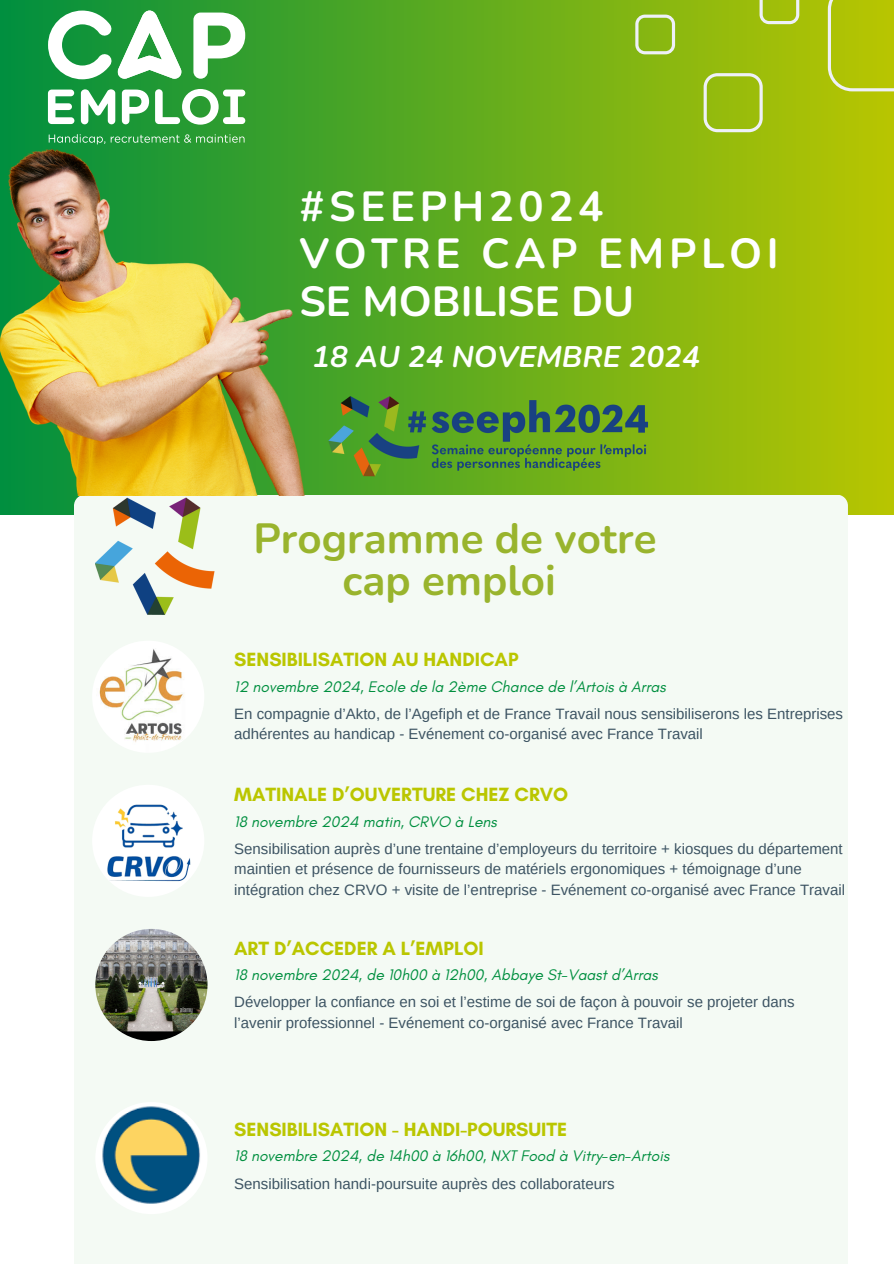
<style>
.page{position:relative;width:894px;height:1264px;background:#fff}
.page>*{position:absolute;margin:0;border:0;box-sizing:border-box;transform-origin:0 0}
.t1{font:700 42.15px/42.2px "Nunito";color:#99b42d;text-align:center}
.t2{font:700 42px/47.2px "Nunito";letter-spacing:.11em;color:#fff}
.t3{font:italic 700 29.7px "Nunito";color:#fff}
.t4{font:700 19.5px "Glacial Indifference";color:#bac600}
.t5{font:italic 15.6px "Glacial Indifference";color:#008f3f}
.t6{font:15px/20.2px "Arimo";color:#3d5463}
</style>
<div class="page">
<div style="left:0;top:0;width:893px;height:1263px;background:linear-gradient(to right,#029041,#b8c500)"></div>
<svg style="left:827px;top:0;width:66px;height:91px;background:#b6c614"></svg>
<svg style="left:759px;top:0;width:40px;height:24px"></svg>
<svg style="left:703px;top:73px;width:59px;height:59px;background:#a6c435"></svg>
<svg style="left:635px;top:15px;width:40px;height:39px;background:#a1c54c"></svg>
<div style="left:0;top:516px;width:893px;height:747px;background:#fff"></div>
<div style="left:74px;top:494px;width:773px;height:769px;background:#f4faf4"></div>
<svg style="left:193px;top:13px;width:52px;height:64px"></svg>
<svg style="left:48px;top:11px;width:64px;height:66px"></svg>
<svg style="left:118px;top:11px;width:63px;height:66px"></svg>
<img style="left:493px;top:379px;width:169px;height:113px">
<img style="left:0;top:77px;width:493px;height:418px">
<img style="left:95px;top:481px;width:136px;height:152px">
<img style="left:92px;top:640px;width:112px;height:112px;border-radius:50%">
<img style="left:92px;top:784px;width:112px;height:112px;border-radius:50%">
<img style="left:95px;top:928px;width:112px;height:113px;border-radius:50%">
<img style="left:95px;top:1101px;width:112px;height:113px;border-radius:50%">
<p class="t2" style="left:299px;top:184px;width:480px">#SEEPH2024<br>VOTRE CAP EMPLOI<br>SE MOBILISE DU</p>
<h2 class="t3" style="left:312px;top:337px;width:389px">18 AU 24 NOVEMBRE 2024</h2>
<h1 class="t1" style="left:253px;top:517px;width:404px">Programme de votre cap emploi</h1>
<p class="t4" style="left:234px;top:648px;width:286px">SENSIBILISATION AU HANDICAP</p>
<p class="t5" style="left:234px;top:677px;width:433px">12 novembre 2024, Ecole de la 2ème Chance de l’Artois à Arras</p>
<p class="t6" style="left:234px;top:704px;width:610px">En compagnie d’Akto, de l’Agefiph et de France Travail nous sensibiliserons les Entreprises</p>
<p class="t6" style="left:234px;top:724px;width:470px">adhérentes au handicap - Evénement co-organisé avec France Travail</p>
<h4 class="t4" style="left:234px;top:782px;width:335px">MATINALE D’OUVERTURE CHEZ CRVO</h4>
<p class="t5" style="left:234px;top:812px;width:264px">18 novembre 2024 matin, CRVO à Lens</p>
<p class="t6" style="left:234px;top:838px;width:610px">Sensibilisation auprès d’une trentaine d’employeurs du territoire + kiosques du département maintien et présence de fournisseurs de matériels ergonomiques + témoignage d’une</p>
<p class="t6" style="left:234px;top:879px;width:612px">intégration chez CRVO + visite de l’entreprise - Evénement co-organisé avec France Travail</p>
<p class="t4" style="left:234px;top:936px;width:251px">ART D’ACCEDER A L’EMPLOI</p>
<p class="t5" style="left:234px;top:965px;width:425px">18 novembre 2024, de 10h00 à 12h00, Abbaye St-Vaast d’Arras</p>
<p class="t6" style="left:234px;top:992px;width:562px">Développer la confiance en soi et l’estime de soi de façon à pouvoir se projeter dans</p>
<h4 class="t6" style="left:234px;top:1012px;width:450px">l’avenir professionnel - Evénement co-organisé avec France Travail</h4>
<p class="t4" style="left:234px;top:1117px;width:334px">SENSIBILISATION - HANDI-POURSUITE</p>
<p class="t5" style="left:234px;top:1146px;width:436px">18 novembre 2024, de 14h00 à 16h00, NXT Food à Vitry-en-Artois</p>
<h4 class="t6" style="left:234px;top:1173px;width:382px">Sensibilisation handi-poursuite auprès des collaborateurs</h4>
</div>
